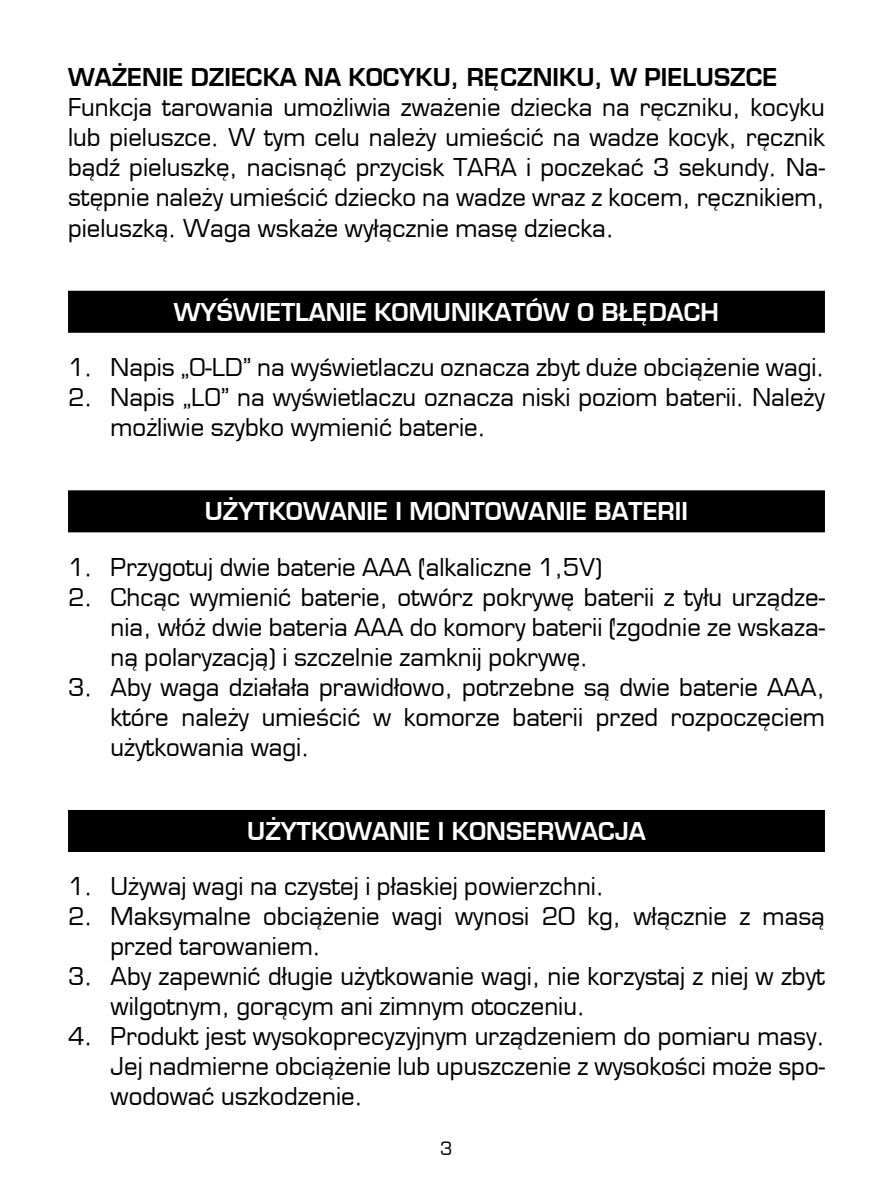
<style>
.page{position:relative;width:893px;height:1191px;background:#fff}
.page>*{position:absolute;margin:0;border:0;box-sizing:border-box;transform-origin:0 0}
.t1{font:24px/30px "Euromode";color:#000;text-align:justify}
.t2{font:700 24px "Euromode";color:#fff}
.t3{font:700 24px "Euromode";color:#000}
.t4{font:18px "Euromode";color:#000}
</style>
<div class="page">
<div style="left:68px;top:291px;width:757px;height:42px;background:#000"></div>
<div style="left:68px;top:490px;width:757px;height:42px;background:#000"></div>
<div style="left:68px;top:810px;width:757px;height:42px;background:#000"></div>
<p class="t3" style="left:68px;top:63px;width:711px">WAŻENIE DZIECKA NA KOCYKU, RĘCZNIKU, W PIELUSZCE</p>
<p class="t1" style="left:68px;top:93px;width:758px">Funkcja tarowania umożliwia zważenie dziecka na ręczniku, kocyku lub pieluszce. W tym celu należy umieścić na wadze kocyk, ręcznik bądź pieluszkę, nacisnąć przycisk TARA i poczekać 3 sekundy. Na&shy;stępnie należy umieścić dziecko na wadze wraz z kocem, ręcznikiem, pieluszką. Waga wskaże wyłącznie masę dziecka.</p>
<p class="t2" style="left:174px;top:297px;width:547px">WYŚWIETLANIE KOMUNIKATÓW O BŁĘDACH</p>
<p class="t1" style="left:68px;top:352px;width:758px">1. Napis „O-LD” na wyświetlaczu oznacza zbyt duże obciążenie wagi.</p>
<p class="t1" style="left:111px;top:382px;width:716px;text-indent:-43px">2. Napis „LO” na wyświetlaczu oznacza niski poziom baterii. Należy możliwie szybko wymienić baterie.</p>
<p class="t2" style="left:205px;top:497px;width:485px">UŻYTKOWANIE I MONTOWANIE BATERII</p>
<p class="t1" style="left:68px;top:552px;width:536px">1. Przygotuj dwie baterie AAA (alkaliczne 1,5V)</p>
<p class="t1" style="left:111px;top:582px;width:716px;text-indent:-43px">2. Chcąc wymienić baterie, otwórz pokrywę baterii z tyłu urządze&shy;nia, włóż dwie bateria AAA do komory baterii (zgodnie ze wskaza&shy;ną polaryzacją) i szczelnie zamknij pokrywę.</p>
<p class="t1" style="left:111px;top:672px;width:716px;text-indent:-43px">3. Aby waga działała prawidłowo, potrzebne są dwie baterie AAA, które należy umieścić w komorze baterii przed rozpoczęciem użytkowania wagi.</p>
<p class="t2" style="left:247px;top:816px;width:400px">UŻYTKOWANIE I KONSERWACJA</p>
<p class="t1" style="left:68px;top:871px;width:538px">1. Używaj wagi na czystej i płaskiej powierzchni.</p>
<p class="t1" style="left:111px;top:901px;width:716px;text-indent:-43px">2. Maksymalne obciążenie wagi wynosi 20 kg, włącznie z masą przed tarowaniem.</p>
<p class="t1" style="left:111px;top:961px;width:716px;text-indent:-43px">3. Aby zapewnić długie użytkowanie wagi, nie korzystaj z niej w zbyt wilgotnym, gorącym ani zimnym otoczeniu.</p>
<p class="t1" style="left:111px;top:1021px;width:716px;text-indent:-43px">4. Produkt jest wysokoprecyzyjnym urządzeniem do pomiaru masy.<br>Jej nadmierne obciążenie lub upuszczenie z wysokości może spo&shy;wodować uszkodzenie.</p>
<p class="t4" style="left:440px;top:1138px;width:14px">3</p>
</div>
